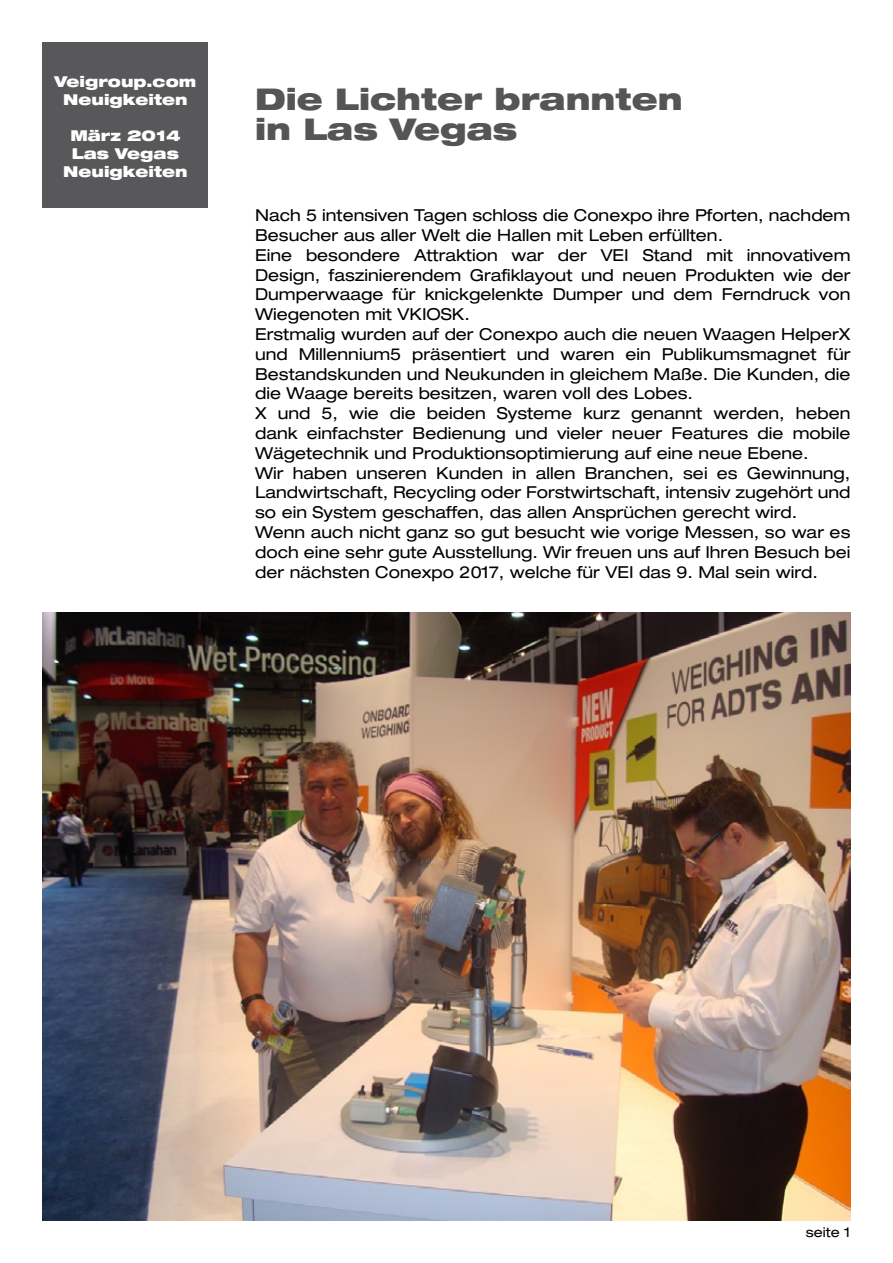
<style>
.page{position:relative;width:893px;height:1263px;background:#fff}
.page>*{position:absolute;margin:0;border:0;box-sizing:border-box;transform-origin:0 0}
.t1{font:900 expanded 30px/30px "Helvetica Neue";color:#555557}
.t2{font:expanded 16.5px/19.8px "Helvetica Neue";color:#000}
.t3{font:900 expanded 15px/18px "Helvetica Neue";color:#fff;text-align:center}
.t4{font:expanded 13.5px "Helvetica Neue";color:#000}
</style>
<div class="page">
<div style="left:43px;top:43px;width:165px;height:165px;background:#58585a"></div>
<img style="left:43px;top:612px;width:807px;height:608px">
<p class="t3" style="left:55px;top:72px;width:143px">Veigroup.com<br>Neuigkeiten</p>
<p class="t3" style="left:63px;top:126px;width:126px">März 2014<br>Las Vegas<br>Neuigkeiten</p>
<h1 class="t1" style="left:255px;top:83px;width:429px">Die Lichter brannten in Las Vegas</h1>
<p class="t2" style="left:255px;top:205px;width:597px">Nach 5 intensiven Tagen schloss die Conexpo ihre Pforten, nachdem Besucher aus aller Welt die Hallen mit Leben erfüllten.<br>Eine besondere Attraktion war der VEI Stand mit innovativem Design, faszinierendem Grafiklayout und neuen Produkten wie der Dumperwaage für knickgelenkte Dumper und dem Ferndruck von Wiegenoten mit VKIOSK.<br>Erstmalig wurden auf der Conexpo auch die neuen Waagen HelperX und Millennium5 präsentiert und waren ein Publikumsmagnet für Bestandskunden und Neukunden in gleichem Maße. Die Kunden, die die Waage bereits besitzen, waren voll des Lobes.<br>X und 5, wie die beiden Systeme kurz genannt werden, heben dank einfachster Bedienung und vieler neuer Features die mobile Wägetechnik und Produktionsoptimierung auf eine neue Ebene.<br>Wir haben unseren Kunden in allen Branchen, sei es Gewinnung, Landwirtschaft, Recycling oder Forstwirtschaft, intensiv zugehört und so ein System geschaffen, das allen Ansprüchen gerecht wird.<br>Wenn auch nicht ganz so gut besucht wie vorige Messen, so war es doch eine sehr gute Ausstellung. Wir freuen uns auf Ihren Besuch bei der nächsten Conexpo 2017, welche für VEI das 9. Mal sein wird.</p>
<p class="t4" style="left:806px;top:1224px;width:46px">seite 1</p>
</div>
